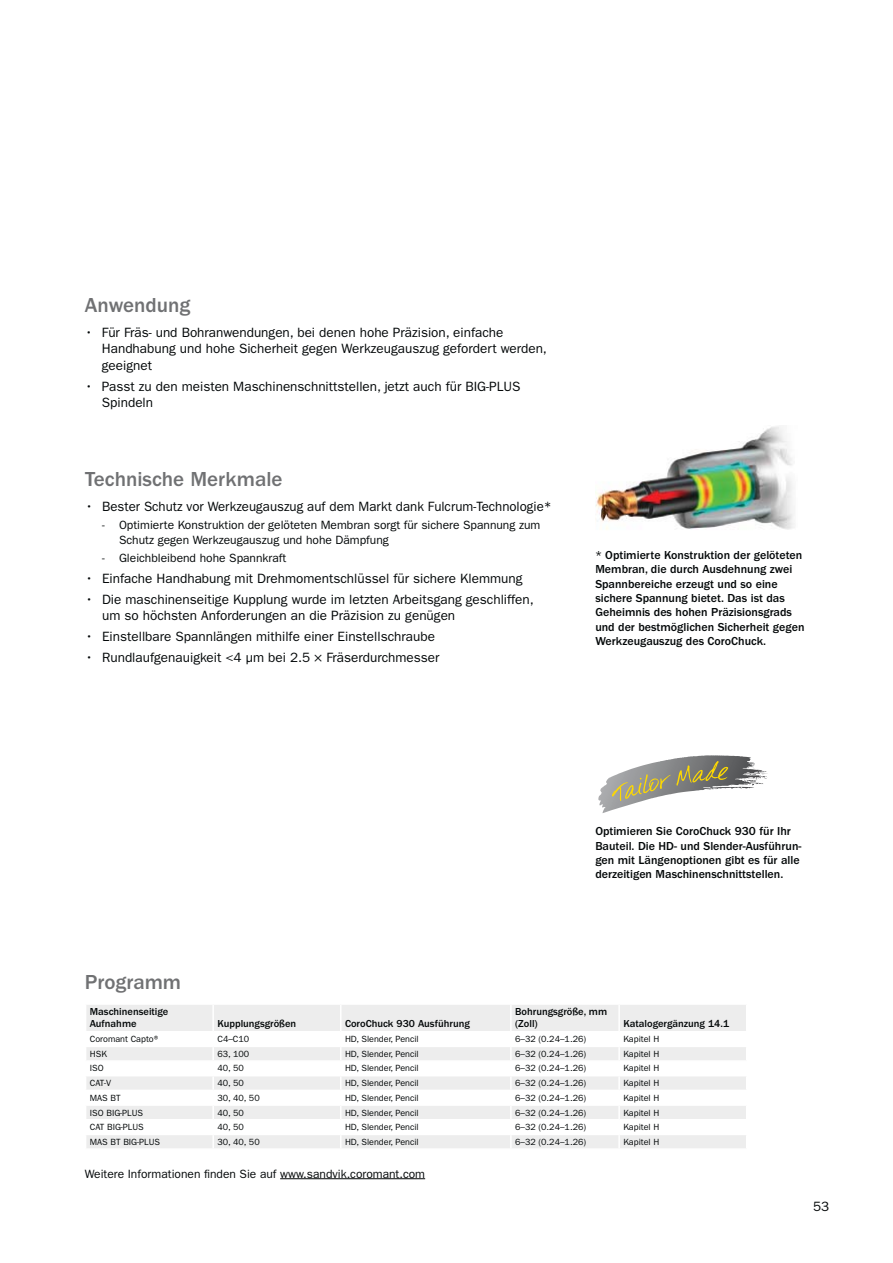
<style>
.page{position:relative;width:893px;height:1263px;background:#fff}
.page>*{position:absolute;margin:0;border:0;box-sizing:border-box;transform-origin:0 0}
.t1{font:500 21px "ITC Franklin Gothic Std";color:#707173}
.t2{font:13.5px/16.5px "ITC Franklin Gothic Std";color:#040809}
.t3{font:500 12px/14.4px "ITC Franklin Gothic Std";color:#040809}
.t4{font:12px/14.4px "ITC Franklin Gothic Std";color:#040809}
.t5{font:500 10.5px/12px "ITC Franklin Gothic Std";color:#040809}
.t6{font:9px "ITC Franklin Gothic Std";color:#040809}
</style>
<div class="page">
<img style="left:595px;top:426px;width:200px;height:104px">
<svg style="left:598px;top:755px;width:170px;height:58px"></svg>
<hr style="left:280px;top:1178px;width:145px;height:1px;background:#040809">
<svg style="left:86px;top:1005px;width:660px;height:143px;fill:#ededed"></svg>
<hr style="left:212px;top:1005px;width:2px;height:26px;background:#fff">
<hr style="left:618px;top:1005px;width:2px;height:26px;background:#fff">
<hr style="left:85px;top:1031px;width:128px;height:1px;background:#fff">
<hr style="left:213px;top:1031px;width:128px;height:1px;background:#fff">
<hr style="left:341px;top:1031px;width:170px;height:1px;background:#fff">
<hr style="left:511px;top:1031px;width:108px;height:1px;background:#fff">
<hr style="left:619px;top:1031px;width:128px;height:1px;background:#fff">
<hr style="left:85px;top:1046px;width:128px;height:1px;background:#fff">
<hr style="left:213px;top:1046px;width:128px;height:1px;background:#fff">
<hr style="left:341px;top:1046px;width:170px;height:1px;background:#fff">
<hr style="left:511px;top:1046px;width:108px;height:1px;background:#fff">
<hr style="left:619px;top:1046px;width:128px;height:1px;background:#fff">
<hr style="left:85px;top:1060px;width:128px;height:2px;background:#fff">
<hr style="left:213px;top:1060px;width:128px;height:2px;background:#fff">
<hr style="left:341px;top:1060px;width:170px;height:2px;background:#fff">
<hr style="left:511px;top:1060px;width:108px;height:2px;background:#fff">
<hr style="left:619px;top:1060px;width:128px;height:2px;background:#fff">
<hr style="left:85px;top:1075px;width:128px;height:1px;background:#fff">
<hr style="left:213px;top:1075px;width:128px;height:1px;background:#fff">
<hr style="left:341px;top:1075px;width:170px;height:1px;background:#fff">
<hr style="left:511px;top:1075px;width:108px;height:1px;background:#fff">
<hr style="left:619px;top:1075px;width:128px;height:1px;background:#fff">
<hr style="left:85px;top:1090px;width:128px;height:1px;background:#fff">
<hr style="left:213px;top:1090px;width:128px;height:1px;background:#fff">
<hr style="left:341px;top:1090px;width:170px;height:1px;background:#fff">
<hr style="left:511px;top:1090px;width:108px;height:1px;background:#fff">
<hr style="left:619px;top:1090px;width:128px;height:1px;background:#fff">
<hr style="left:85px;top:1104px;width:128px;height:2px;background:#fff">
<hr style="left:213px;top:1104px;width:128px;height:2px;background:#fff">
<hr style="left:341px;top:1104px;width:170px;height:2px;background:#fff">
<hr style="left:511px;top:1104px;width:108px;height:2px;background:#fff">
<hr style="left:619px;top:1104px;width:128px;height:2px;background:#fff">
<hr style="left:85px;top:1119px;width:128px;height:2px;background:#fff">
<hr style="left:213px;top:1119px;width:128px;height:2px;background:#fff">
<hr style="left:341px;top:1119px;width:170px;height:2px;background:#fff">
<hr style="left:511px;top:1119px;width:108px;height:2px;background:#fff">
<hr style="left:619px;top:1119px;width:128px;height:2px;background:#fff">
<hr style="left:85px;top:1134px;width:128px;height:1px;background:#fff">
<hr style="left:213px;top:1134px;width:128px;height:1px;background:#fff">
<svg style="left:212px;top:1032px;width:2px;height:116px"></svg>
<hr style="left:341px;top:1134px;width:170px;height:1px;background:#fff">
<svg style="left:340px;top:1005px;width:1px;height:143px"></svg>
<hr style="left:511px;top:1134px;width:108px;height:1px;background:#fff">
<svg style="left:510px;top:1005px;width:1px;height:143px"></svg>
<hr style="left:619px;top:1134px;width:128px;height:1px;background:#fff">
<svg style="left:618px;top:1032px;width:2px;height:116px"></svg>
<h1 class="t1" style="left:85px;top:297px;width:107px">Anwendung</h1>
<p class="t2" style="left:102px;top:325px;width:446px;text-indent:-17px">• Für Fräs- und Bohranwendungen, bei denen hohe Präzision, einfache<br>Handhabung und hohe Sicherheit gegen Werkzeugauszug gefordert werden, geeignet</p>
<p class="t2" style="left:102px;top:379px;width:420px;text-indent:-17px">• Passt zu den meisten Maschinenschnittstellen, jetzt auch für BIG-PLUS<br>Spindeln</p>
<h1 class="t1" style="left:85px;top:471px;width:199px">Technische Merkmale</h1>
<p class="t2" style="left:85px;top:499px;width:468px">• Bester Schutz vor Werkzeugauszug auf dem Markt dank Fulcrum-Technologie*</p>
<p class="t4" style="left:119px;top:519px;width:423px;text-indent:-17px">- Optimierte Konstruktion der gelöteten Membran sorgt für sichere Spannung zum<br>Schutz gegen Werkzeugauszug und hohe Dämpfung</p>
<p class="t4" style="left:102px;top:552px;width:186px">- Gleichbleibend hohe Spannkraft</p>
<p class="t2" style="left:85px;top:571px;width:439px">• Einfache Handhabung mit Drehmomentschlüssel für sichere Klemmung</p>
<p class="t2" style="left:102px;top:592px;width:433px;text-indent:-17px">• Die maschinenseitige Kupplung wurde im letzten Arbeitsgang geschliffen, um so höchsten Anforderungen an die Präzision zu genügen</p>
<p class="t2" style="left:85px;top:629px;width:351px">• Einstellbare Spannlängen mithilfe einer Einstellschraube</p>
<p class="t2" style="left:85px;top:650px;width:356px">• Rundlaufgenauigkeit &lt;4 μm bei 2.5 × Fräserdurchmesser</p>
<p class="t3" style="left:595px;top:548px;width:211px">* Optimierte Konstruktion der gelöteten Membran, die durch Ausdehnung zwei Spannbereiche erzeugt und so eine sichere Spannung bietet. Das ist das Geheimnis des hohen Präzisionsgrads und der bestmöglichen Sicherheit gegen Werkzeugauszug des CoroChuck.</p>
<p class="t3" style="left:595px;top:825px;width:208px">Optimieren Sie CoroChuck 930 für Ihr Bauteil. Die HD- und Slender-Ausführun&shy;gen mit Längenoptionen gibt es für alle derzeitigen Maschinenschnittstellen.</p>
<h1 class="t1" style="left:85px;top:974px;width:98px">Programm</h1>
<p class="t5" style="left:90px;top:1007px;width:80px">Maschinenseitige<br>Aufnahme</p>
<p class="t5" style="left:217px;top:1019px;width:80px">Kupplungsgrößen</p>
<p class="t5" style="left:345px;top:1019px;width:126px">CoroChuck 930 Ausführung</p>
<p class="t5" style="left:515px;top:1007px;width:94px">Bohrungsgröße, mm (Zoll)</p>
<p class="t5" style="left:623px;top:1019px;width:107px">Katalogergänzung 14.1</p>
<p class="t6" style="left:90px;top:1036px;width:72px">Coromant Capto®</p>
<p class="t6" style="left:217px;top:1036px;width:33px">C4–C10</p>
<p class="t6" style="left:345px;top:1036px;width:75px">HD, Slender, Pencil</p>
<p class="t6" style="left:515px;top:1036px;width:73px">6–32 (0.24–1.26)</p>
<p class="t6" style="left:623px;top:1036px;width:37px">Kapitel H</p>
<p class="t6" style="left:90px;top:1050px;width:19px">HSK</p>
<p class="t6" style="left:217px;top:1050px;width:33px">63, 100</p>
<p class="t6" style="left:345px;top:1050px;width:75px">HD, Slender, Pencil</p>
<p class="t6" style="left:515px;top:1050px;width:73px">6–32 (0.24–1.26)</p>
<p class="t6" style="left:623px;top:1050px;width:37px">Kapitel H</p>
<p class="t6" style="left:90px;top:1065px;width:15px">ISO</p>
<p class="t6" style="left:217px;top:1065px;width:28px">40, 50</p>
<p class="t6" style="left:345px;top:1065px;width:75px">HD, Slender, Pencil</p>
<p class="t6" style="left:515px;top:1065px;width:73px">6–32 (0.24–1.26)</p>
<p class="t6" style="left:623px;top:1065px;width:37px">Kapitel H</p>
<p class="t6" style="left:90px;top:1080px;width:23px">CAT-V</p>
<p class="t6" style="left:217px;top:1080px;width:28px">40, 50</p>
<p class="t6" style="left:345px;top:1080px;width:75px">HD, Slender, Pencil</p>
<p class="t6" style="left:515px;top:1080px;width:73px">6–32 (0.24–1.26)</p>
<p class="t6" style="left:623px;top:1080px;width:37px">Kapitel H</p>
<p class="t6" style="left:90px;top:1094px;width:32px">MAS BT</p>
<p class="t6" style="left:217px;top:1094px;width:44px">30, 40, 50</p>
<p class="t6" style="left:345px;top:1094px;width:75px">HD, Slender, Pencil</p>
<p class="t6" style="left:515px;top:1094px;width:73px">6–32 (0.24–1.26)</p>
<p class="t6" style="left:623px;top:1094px;width:37px">Kapitel H</p>
<p class="t6" style="left:90px;top:1109px;width:55px">ISO BIG-PLUS</p>
<p class="t6" style="left:217px;top:1109px;width:28px">40, 50</p>
<p class="t6" style="left:345px;top:1109px;width:75px">HD, Slender, Pencil</p>
<p class="t6" style="left:515px;top:1109px;width:73px">6–32 (0.24–1.26)</p>
<p class="t6" style="left:623px;top:1109px;width:37px">Kapitel H</p>
<p class="t6" style="left:90px;top:1124px;width:55px">CAT BIG-PLUS</p>
<p class="t6" style="left:217px;top:1124px;width:28px">40, 50</p>
<p class="t6" style="left:345px;top:1124px;width:75px">HD, Slender, Pencil</p>
<p class="t6" style="left:515px;top:1124px;width:73px">6–32 (0.24–1.26)</p>
<p class="t6" style="left:623px;top:1124px;width:37px">Kapitel H</p>
<p class="t6" style="left:90px;top:1138px;width:72px">MAS BT BIG-PLUS</p>
<p class="t6" style="left:217px;top:1138px;width:44px">30, 40, 50</p>
<p class="t6" style="left:345px;top:1138px;width:75px">HD, Slender, Pencil</p>
<p class="t6" style="left:515px;top:1138px;width:73px">6–32 (0.24–1.26)</p>
<p class="t6" style="left:623px;top:1138px;width:37px">Kapitel H</p>
<p class="t4" style="left:85px;top:1167px;width:342px">Weitere Informationen finden Sie auf www.sandvik.coromant.com</p>
<p class="t2" style="left:813px;top:1199px;width:18px">53</p>
</div>
